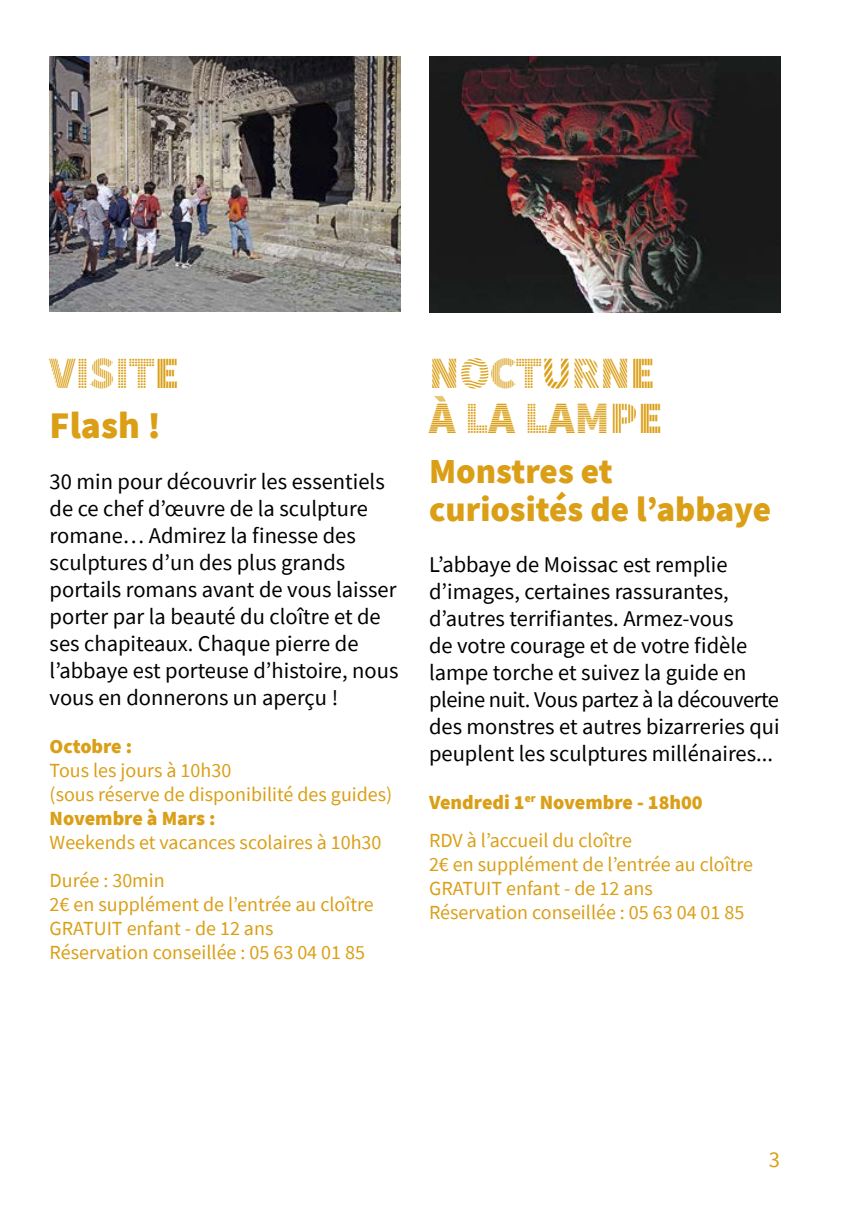
<style>
.page{position:relative;width:851px;height:1205px;background:#fff}
.page>*{position:absolute;margin:0;border:0;box-sizing:border-box;transform-origin:0 0}
.t1{font:900 45px/45px "Source Sans Pro DISPLAYV2";color:#da9f17}
.t2{font:900 37.5px "Source Sans Pro";color:#da9f17}
.t3{font:900 35px/37.5px "Source Sans Pro";color:#da9f17}
.t4{font:22.5px/27px "Source Sans Pro";color:#000}
.t5{font:22.5px "Source Sans Pro";color:#da9f17}
.t6{font:20px/24px "Source Sans Pro";color:#da9f17}
.t7{font:900 20px/38.2px "Source Sans Pro";color:#da9f17}
.s1{font-weight:400}
</style>
<div class="page">
<img style="left:50px;top:57px;width:350px;height:255px">
<img style="left:429px;top:57px;width:351px;height:255px">
<h1 class="t1" style="left:50px;top:352px;width:131px">VISITE</h1>
<h2 class="t2" style="left:50px;top:400px;width:113px">Flash !</h2>
<p class="t4" style="left:50px;top:468px;width:350px">30 min pour découvrir les essentiels de ce chef d’œuvre de la sculpture romane… Admirez la finesse des sculptures d’un des plus grands portails romans avant de vous laisser porter par la beauté du cloître et de ses chapiteaux. Chaque pierre de l’abbaye est porteuse d’histoire, nous vous en donnerons un aperçu !</p>
<p class="t7" style="left:50px;top:727px;width:84px">Octobre :</p>
<p class="t6" style="left:50px;top:758px;width:344px">Tous les jours à 10h30<br>(sous réserve de disponibilité des guides)</p>
<p class="t7" style="left:50px;top:799px;width:167px">Novembre à Mars :</p>
<p class="t6" style="left:50px;top:823px;width:333px;line-height:38.2px">Weekends et vacances scolaires à 10h30<br>Durée : 30min</p>
<p class="t6" style="left:50px;top:893px;width:325px">2€ en supplément de l’entrée au cloître<br>GRATUIT enfant - de 12 ans<br>Réservation conseillée : 05 63 04 01 85</p>
<h1 class="t1" style="left:429px;top:352px;width:235px">NOCTURNE<br>À LA LAMPE</h1>
<h3 class="t3" style="left:429px;top:452px;width:344px">Monstres et curiosités de l’abbaye</h3>
<p class="t4" style="left:429px;top:550px;width:352px">L’abbaye de Moissac est remplie d’images, certaines rassurantes, d’autres terrifiantes. Armez-vous<br>de votre courage et de votre fidèle lampe torche et suivez la guide en pleine nuit. Vous partez à la découverte des monstres et autres bizarreries qui peuplent les sculptures millénaires...</p>
<p class="t7" style="left:429px;top:782px;width:275px">Vendredi 1<sup>er</sup> Novembre - 18h00<br><span class="s1">RDV à l’accueil du cloître</span></p>
<p class="t6" style="left:429px;top:852px;width:325px">2€ en supplément de l’entrée au cloître<br>GRATUIT enfant - de 12 ans<br>Réservation conseillée : 05 63 04 01 85</p>
<p class="t5" style="left:768px;top:1145px;width:13px">3</p>
</div>
